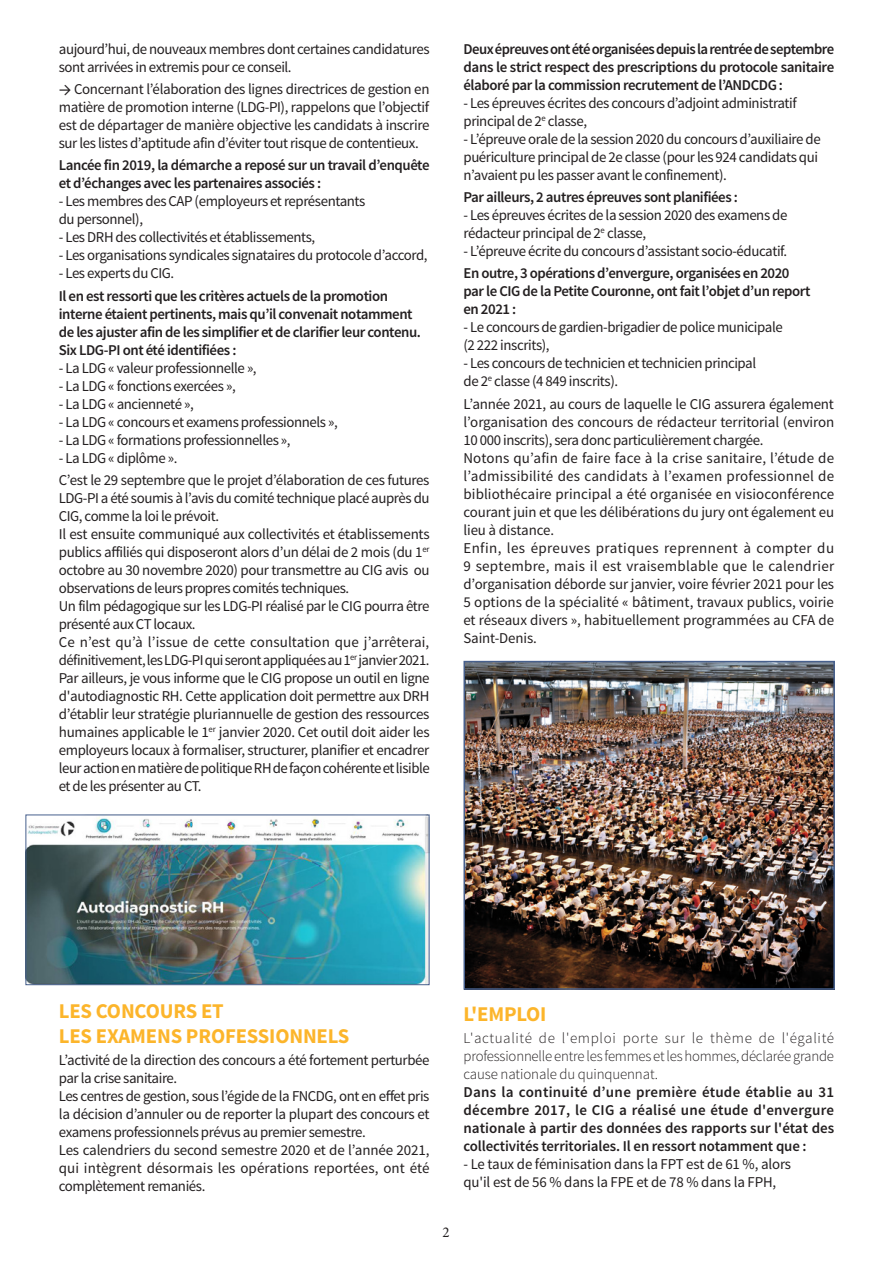
<style>
.page{position:relative;width:893px;height:1263px;background:#fff}
.page>*{position:absolute;margin:0;border:0;box-sizing:border-box;transform-origin:0 0}
.t1{font:700 21px/25.2px "Source Sans Pro";letter-spacing:-.01em;color:#fcb52b}
.t2{font:15px/18px "Source Sans Pro";letter-spacing:-.03em;color:#231f20}
.t3{font:600 15px/18px "Source Sans Pro";letter-spacing:-.03em;color:#231f20}
.t4{font:300 15px/18px "Source Sans Pro";letter-spacing:-.01em;color:#231f20;text-align:justify}
.t5{font:15px/18px "Source Sans Pro";letter-spacing:-.01em;color:#231f20}
.t6{font:15px "Minion Pro";color:#231f20}
.s1{font-family:"DIN2014";font-weight:700}
</style>
<div class="page">
<img style="left:28px;top:816px;width:399px;height:167px">
<div style="left:26px;top:814px;width:403px;height:171px;border:1px solid #47608d"></div>
<img style="left:466px;top:664px;width:366px;height:323px">
<div style="left:463px;top:661px;width:372px;height:329px;border:2px solid #47608d"></div>
<p class="t2" style="left:59px;top:40px;width:372px">aujourd’hui, de nouveaux membres dont certaines candidatures sont arrivées in extremis pour ce conseil.</p>
<p class="t2" style="left:59px;top:80px;width:372px;text-align:justify"><span class="s1">→</span> Concernant l’élaboration des lignes directrices de gestion en matière de promotion interne (LDG-PI), rappelons que l’objectif est de départager de manière objective les candidats à inscrire sur les listes d’aptitude afin d’éviter tout risque de contentieux.</p>
<p class="t3" style="left:59px;top:157px;width:372px">Lancée fin 2019, la démarche a reposé sur un travail d’enquête et d’échanges avec les partenaires associés :</p>
<p class="t2" style="left:59px;top:193px;width:308px">- Les membres des CAP (employeurs et représentants du personnel),</p>
<p class="t2" style="left:59px;top:229px;width:258px">- Les DRH des collectivités et établissements,</p>
<p class="t2" style="left:59px;top:247px;width:370px">- Les organisations syndicales signataires du protocole d’accord,</p>
<p class="t2" style="left:59px;top:265px;width:117px">- Les experts du CIG.</p>
<p class="t3" style="left:59px;top:287px;width:364px">Il en est ressorti que les critères actuels de la promotion interne étaient pertinents, mais qu’il convenait notamment de les ajuster afin de les simplifier et de clarifier leur contenu.</p>
<p class="t3" style="left:59px;top:341px;width:179px">Six LDG-PI ont été identifiées :</p>
<p class="t2" style="left:59px;top:359px;width:199px">- La LDG « valeur professionnelle »,</p>
<p class="t2" style="left:59px;top:377px;width:178px">- La LDG « fonctions exercées »,</p>
<p class="t2" style="left:59px;top:395px;width:136px">- La LDG « ancienneté »,</p>
<p class="t2" style="left:59px;top:413px;width:280px">- La LDG « concours et examens professionnels »,</p>
<p class="t2" style="left:59px;top:431px;width:233px">- La LDG « formations professionnelles »,</p>
<p class="t2" style="left:59px;top:449px;width:120px">- La LDG « diplôme ».</p>
<p class="t2" style="left:59px;top:471px;width:372px;text-align:justify">C’est le 29 septembre que le projet d’élaboration de ces futures LDG-PI a été soumis à l’avis du comité technique placé auprès du CIG, comme la loi le prévoit.</p>
<p class="t2" style="left:59px;top:525px;width:372px;text-align:justify">Il est ensuite communiqué aux collectivités et établissements publics affiliés qui disposeront alors d’un délai de 2 mois (du 1<sup>er </sup>octobre au 30 novembre 2020) pour transmettre au CIG avis ou observations de leurs propres comités techniques.</p>
<p class="t2" style="left:59px;top:597px;width:372px">Un film pédagogique sur les LDG-PI réalisé par le CIG pourra être présenté aux CT locaux.</p>
<p class="t2" style="left:59px;top:633px;width:372px">Ce n’est qu’à l’issue de cette consultation que j’arrêterai, définitivement, les LDG-PI qui seront appliquées au 1<sup>er</sup> janvier 2021.</p>
<p class="t2" style="left:59px;top:669px;width:372px;text-align:justify">Par ailleurs, je vous informe que le CIG propose un outil en ligne d'autodiagnostic RH. Cette application doit permettre aux DRH d’établir leur stratégie pluriannuelle de gestion des ressources humaines applicable le 1<sup>er</sup> janvier 2020. Cet outil doit aider les employeurs locaux à formaliser, structurer, planifier et encadrer leur action en matière de politique RH de façon cohérente et lisible et de les présenter au CT.</p>
<p class="t3" style="left:463px;top:40px;width:372px;text-align:justify">Deux épreuves ont été organisées depuis la rentrée de septembre dans le strict respect des prescriptions du protocole sanitaire élaboré par la commission recrutement de l’ANDCDG :</p>
<p class="t2" style="left:463px;top:94px;width:335px">- Les épreuves écrites des concours d’adjoint administratif principal de 2<sup>e</sup> classe,</p>
<p class="t2" style="left:463px;top:130px;width:359px">- L’épreuve orale de la session 2020 du concours d’auxiliaire de puériculture principal de 2e classe (pour les 924 candidats qui n’avaient pu les passer avant le confinement).</p>
<p class="t3" style="left:463px;top:188px;width:276px">Par ailleurs, 2 autres épreuves sont planifiées :</p>
<p class="t2" style="left:463px;top:206px;width:325px">- Les épreuves écrites de la session 2020 des examens de rédacteur principal de 2<sup>e</sup> classe,</p>
<p class="t2" style="left:463px;top:242px;width:325px">- L’épreuve écrite du concours d’assistant socio-éducatif.</p>
<p class="t3" style="left:463px;top:265px;width:348px">En outre, 3 opérations d’envergure, organisées en 2020 par le CIG de la Petite Couronne, ont fait l’objet d’un report en 2021 :</p>
<p class="t2" style="left:463px;top:319px;width:321px">- Le concours de gardien-brigadier de police municipale (2 222 inscrits),</p>
<p class="t2" style="left:463px;top:355px;width:294px">- Les concours de technicien et technicien principal de 2<sup>e</sup> classe (4 849 inscrits).</p>
<p class="t2" style="left:463px;top:395px;width:372px;text-align:justify">L’année 2021, au cours de laquelle le CIG assurera également l’organisation des concours de rédacteur territorial (environ 10 000 inscrits), sera donc particulièrement chargée.</p>
<p class="t2" style="left:463px;top:449px;width:372px;text-align:justify">Notons qu’afin de faire face à la crise sanitaire, l’étude de l’admissibilité des candidats à l’examen professionnel de bibliothécaire principal a été organisée en visioconférence courant juin et que les délibérations du jury ont également eu lieu à distance.</p>
<p class="t2" style="left:463px;top:539px;width:372px;text-align:justify">Enfin, les épreuves pratiques reprennent à compter du 9 septembre, mais il est vraisemblable que le calendrier d’organisation déborde sur janvier, voire février 2021 pour les 5 options de la spécialité « bâtiment, travaux publics, voirie et réseaux divers », habituellement programmées au CFA de Saint-Denis.</p>
<p class="t1" style="left:59px;top:999px;width:292px">LES CONCOURS ET<br>LES EXAMENS PROFESSIONNELS</p>
<p class="t2" style="left:59px;top:1051px;width:372px">L’activité de la direction des concours a été fortement perturbée par la crise sanitaire.</p>
<p class="t2" style="left:59px;top:1087px;width:372px;text-align:justify">Les centres de gestion, sous l’égide de la FNCDG, ont en effet pris la décision d’annuler ou de reporter la plupart des concours et examens professionnels prévus au premier semestre.</p>
<p class="t2" style="left:59px;top:1141px;width:372px;text-align:justify">Les calendriers du second semestre 2020 et de l’année 2021, qui intègrent désormais les opérations reportées, ont été complètement remaniés.</p>
<p class="t6" style="left:443px;top:1222px;width:9px">2</p>
<p class="t1" style="left:463px;top:1002px;width:85px">L'EMPLOI</p>
<p class="t4" style="left:463px;top:1029px;width:372px">L'actualité de l'emploi porte sur le thème de l'égalité professionnelle entre les femmes et les hommes, déclarée grande cause nationale du quinquennat.</p>
<p class="t3" style="left:463px;top:1083px;width:372px;text-align:justify">Dans la continuité d’une première étude établie au 31 décembre 2017, le CIG a réalisé une étude d'envergure nationale à partir des données des rapports sur l'état des collectivités territoriales. Il en ressort notamment que :</p>
<p class="t5" style="left:463px;top:1155px;width:329px">- Le taux de féminisation dans la FPT est de 61 %, alors qu'il est de 56 % dans la FPE et de 78 % dans la FPH,</p>
</div>
